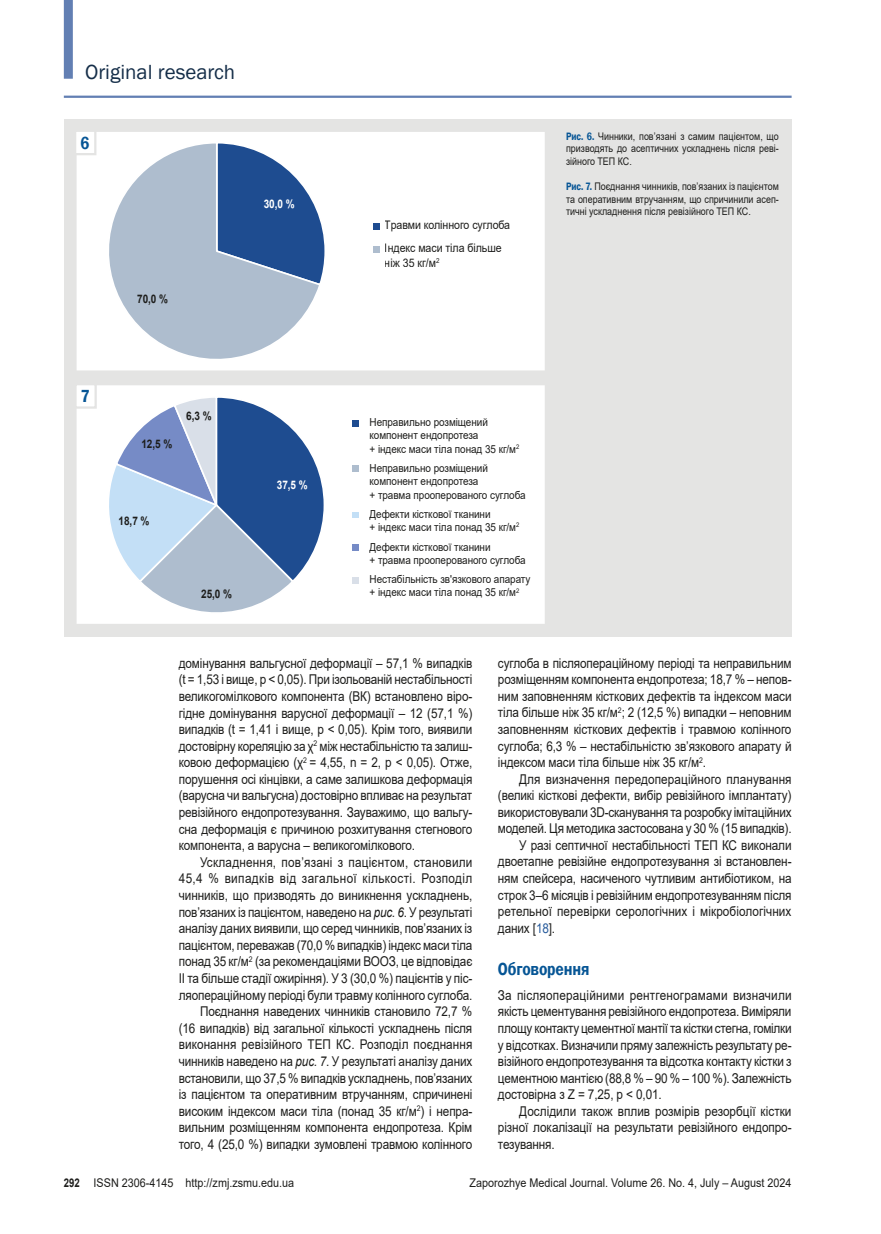
<style>
.page{position:relative;width:881px;height:1234px;background:#fff}
.page>*{position:absolute;margin:0;border:0;box-sizing:border-box;transform-origin:0 0}
.t1{font:21px "Franklin Gothic";color:#152e49}
.nazva{font:600 18px "Franklin Gothic";letter-spacing:-.01em;color:#065595;scale:.87 1}
.номер_рис{font:600 18px "Franklin Gothic";color:#065595;scale:.85 1}
.tecst{font:13.5px/16.6px "Arial";letter-spacing:-.01em;color:#1d1d1b;text-align:justify;scale:.87 1}
.tecst_1{font:13.5px/16.5px "Arial";letter-spacing:-.015em;color:#1d1d1b;text-align:justify;scale:.87 1}
.t2{font:12px "Arial";color:#1d1d1b;scale:.9 1}
.t3{font:11.7px/23px "Arial";letter-spacing:-.005em;color:#1d1d1b;scale:.9 1}
.t4{font:700 11.7px "Arial";letter-spacing:-.005em;color:#1d1d1b;scale:.85 1}
.t5{font:700 11.7px "Arial";color:#fff;scale:.85 1}
.t6{font:11.1px/13.2px "Arial";letter-spacing:-.005em;color:#1d1d1b;scale:.9 1}
.примечание{font:10.5px/12.6px "Arial";color:#1d1d1b;text-align:justify;scale:.85 1}
.s1{font-family:"Franklin Gothic";font-weight:600;font-size:10.95px;color:#065595}
.s2{font-style:italic}
.s3{color:#275b9c}
.s4{font-weight:700}
</style>
<div class="page">
<hr style="left:64px;top:96px;width:727px;height:2px;background:#627fb3">
<div style="left:64px;top:119px;width:727px;height:517px;background:#e4e4e3"></div>
<svg style="left:76px;top:132px;width:469px;height:239px;background:#d6dee9"></svg>
<div style="left:76px;top:385px;width:469px;height:239px;background:#fff"></div>
<svg style="left:76px;top:132px;width:21px;height:24px"></svg>
<svg style="left:76px;top:385px;width:250px;height:234px;background:#adbed8"></svg>
<div style="left:64px;top:0;width:9px;height:79px;background:#627fb3"></div>
<h1 class="t1" style="left:85px;top:59px;width:152px">Original research</h1>
<p class="номер_рис" style="left:80px;top:132px;width:12px">6</p>
<p class="t5" style="left:264px;top:195px;width:38px">30,0 %</p>
<p class="t4" style="left:137px;top:291px;width:38px">70,0 %</p>
<p class="номер_рис" style="left:81px;top:385px;width:12px">7</p>
<p class="t4" style="left:141px;top:436px;width:38px">12,5 %</p>
<p class="t4" style="left:186px;top:408px;width:31px">6,3 %</p>
<p class="t4" style="left:119px;top:512px;width:38px">18,7 %</p>
<p class="t4" style="left:201px;top:586px;width:38px">25,0 %</p>
<p class="t5" style="left:277px;top:476px;width:38px">37,5 %</p>
<p class="t3" style="left:384px;top:214px;width:141px">Травми колінного суглоба<br>Індекс маси тіла більше</p>
<p class="t3" style="left:384px;top:251px;width:62px">ніж 35 кг/м<sup>2</sup></p>
<p class="примечание" style="left:566px;top:129px;width:252px"><span class="s1">Рис. 6.</span> Чинники, пов’язані з самим пацієнтом, що призводять до асептичних ускладнень після реві&shy;зійного ТЕП КС.</p>
<p class="примечание" style="left:566px;top:180px;width:252px"><span class="s1">Рис. 7.</span> Поєднання чинників, пов’язаних із пацієнтом та оперативним втручанням, що спричинили асеп&shy;тичні ускладнення після ревізійного ТЕП КС.</p>
<p class="t6" style="left:369px;top:415px;width:168px">Неправильно розміщений компонент ендопротеза<br>+ індекс маси тіла понад 35 кг/м<sup>2</sup></p>
<p class="t6" style="left:369px;top:461px;width:175px">Неправильно розміщений компонент ендопротеза<br>+ травма прооперованого суглоба</p>
<p class="t6" style="left:369px;top:507px;width:168px">Дефекти кісткової тканини<br>+ індекс маси тіла понад 35 кг/м<sup>2</sup></p>
<p class="t6" style="left:369px;top:540px;width:175px">Дефекти кісткової тканини<br>+ травма прооперованого суглоба</p>
<p class="t6" style="left:369px;top:572px;width:180px">Нестабільність зв'язкового апарату + індекс маси тіла понад 35 кг/м<sup>2</sup></p>
<p class="tecst" style="left:179px;top:654px;width:339px">домінування вальгусної деформації – 57,1 % випадків (t = 1,53 і вище, р &lt; 0,05). При ізольованій нестабільності великогомілкового компонента (ВК) встановлено віро&shy;гідне домінування варусної деформації – 12 (57,1 %) випадків (t = 1,41 і вище, р &lt; 0,05). Крім того, виявили достовірну кореляцію за χ<sup>2</sup> між нестабільністю та залиш&shy;ковою деформацією (χ<sup>2</sup> = 4,55, n = 2, р &lt; 0,05). Отже, порушення осі кінцівки, а саме залишкова деформація (варусна чи вальгусна) достовірно впливає на результат ревізійного ендопротезування. Зауважимо, що вальгу&shy;сна деформація є причиною розхитування стегнового компонента, а варусна – великогомілкового.</p>
<p class="tecst" style="left:179px;top:853px;width:339px;text-indent:21px">Ускладнення, пов’язані з пацієнтом, становили 45,4 % випадків від загальної кількості. Розподіл чинників, що призводять до виникнення ускладнень, пов’язаних із пацієнтом, наведено на <span class="s2">рис. 6</span>. У результаті аналізу даних виявили, що серед чинників, пов’язаних із пацієнтом, переважав (70,0 % випадків) індекс маси тіла понад 35 кг/м<sup>2</sup> (за рекомендаціями ВООЗ, це відповідає II та більше стадії ожиріння). У 3 (30,0 %) пацієнтів у піс&shy;ляопераційному періоді були травму колінного суглоба.</p>
<p class="tecst" style="left:179px;top:1002px;width:339px;text-indent:21px">Поєднання наведених чинників становило 72,7 % (16 випадків) від загальної кількості ускладнень після виконання ревізійного ТЕП КС. Розподіл поєднання чинників наведено на <span class="s2">рис. 7</span>. У результаті аналізу даних встановили, що 37,5 % випадків ускладнень, пов’язаних із пацієнтом та оперативним втручанням, спричинені високим індексом маси тіла (понад 35 кг/м<sup>2</sup>) і непра&shy;вильним розміщенням компонента ендопротеза. Крім того, 4 (25,0 %) випадки зумовлені травмою колінного</p>
<p class="tecst" style="left:497px;top:654px;width:339px">суглоба в післяопераційному періоді та неправильним розміщенням компонента ендопротеза; 18,7 % – непов&shy;ним заповненням кісткових дефектів та індексом маси тіла більше ніж 35 кг/м<sup>2</sup>; 2 (12,5 %) випадки – неповним заповненням кісткових дефектів і травмою колінного суглоба; 6,3 % – нестабільністю зв’язкового апарату й індексом маси тіла більше ніж 35 кг/м<sup>2</sup>.</p>
<p class="tecst" style="left:497px;top:770px;width:339px;text-indent:21px">Для визначення передопераційного планування (великі кісткові дефекти, вибір ревізійного імплантату) використовували 3D-сканування та розробку імітаційних моделей. Ця методика застосована у 30 % (15 випадків).</p>
<p class="tecst" style="left:497px;top:836px;width:339px;text-indent:21px">У разі септичної нестабільності ТЕП КС виконали двоетапне ревізійне ендопротезування зі встановлен&shy;ням спейсера, насиченого чутливим антибіотиком, на строк 3–6 місяців і ревізійним ендопротезуванням після ретельної перевірки серологічних і мікробіологічних даних [<span class="s3">18</span>].</p>
<p class="nazva" style="left:497px;top:957px;width:107px">Обговорення</p>
<p class="tecst_1" style="left:497px;top:986px;width:339px">За післяопераційними рентгенограмами визначили якість цементування ревізійного ендопротеза. Виміряли площу контакту цементної мантії та кістки стегна, гомілки у відсотках. Визначили пряму залежність результату ре&shy;візійного ендопротезування та відсотка контакту кістки з цементною мантією (88,8 % – 90 % – 100 %). Залежність достовірна з Z = 7,25, p &lt; 0,01.</p>
<p class="tecst" style="left:497px;top:1102px;width:339px;text-indent:21px">Дослідили також вплив розмірів резорбції кістки різної локалізації на результати ревізійного ендопро&shy;тезування.</p>
<p class="t2" style="left:64px;top:1174px;width:257px"><span class="s4">292</span> ISSN 2306-4145 http://zmj.zsmu.edu.ua</p>
<p class="t2" style="left:469px;top:1174px;width:359px">Zaporozhye Medical Journal. Volume 26. No. 4, July – August 2024</p>
</div>
